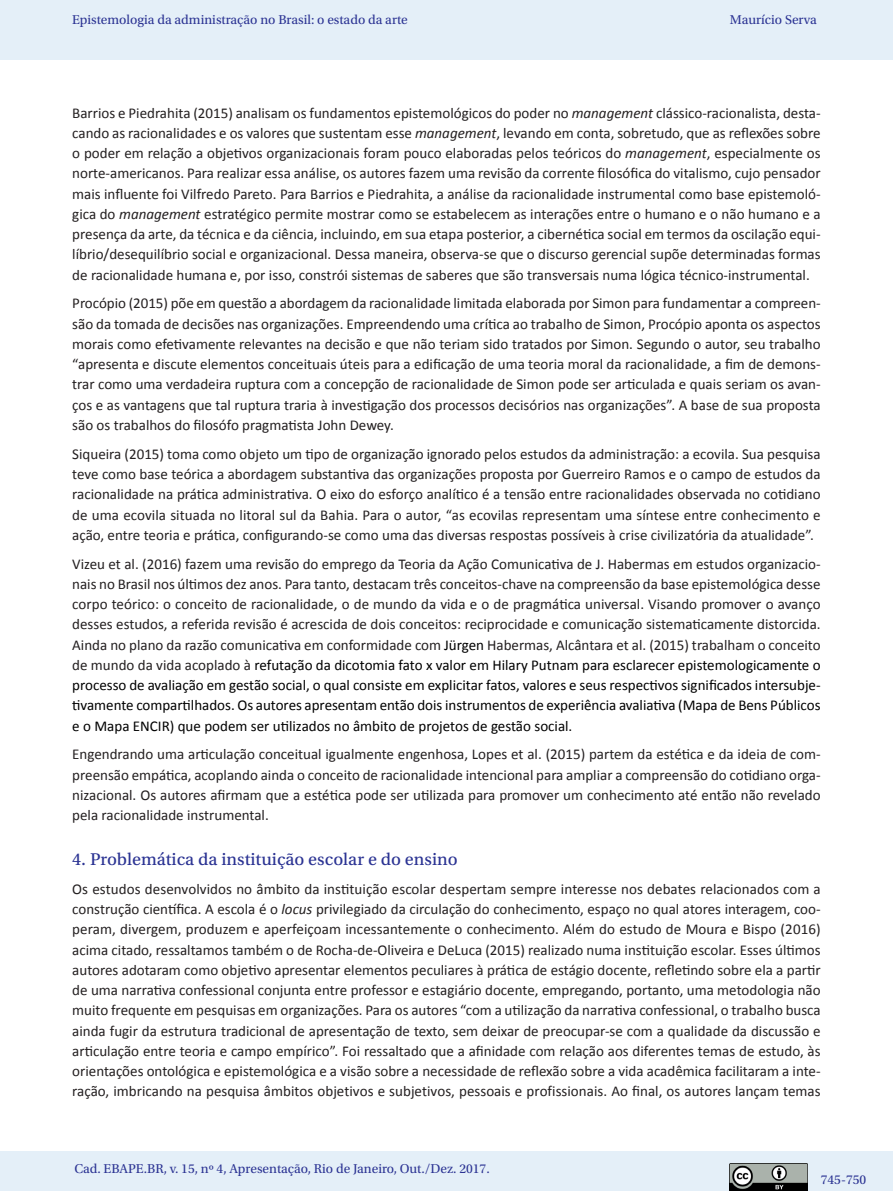
<style>
.page{position:relative;width:893px;height:1191px;background:#fff}
.page>*{position:absolute;margin:0;border:0;box-sizing:border-box;transform-origin:0 0}
._07_2_sub2{font:18px "Utopia Std Capt";color:#2b3393}
._06_0_texto{font:15px/20.2px "Calibri";color:#231f20;text-align:justify}
.t1{font:13.5px "Utopia Std";color:#2b3393}
.s1{font-style:italic}
.s2{color:#000}
</style>
<div class="page">
<div style="left:0;top:1151px;width:893px;height:40px;background:#e4eff8"></div>
<img style="left:730px;top:1163px;width:77px;height:27px">
<div style="left:0;top:0;width:893px;height:60px;background:#e4eff8"></div>
<p class="t1" style="left:72px;top:12px;width:337px">Epistemologia da administração no Brasil: o estado da arte</p>
<p class="t1" style="left:730px;top:12px;width:89px">Maurício Serva</p>
<p class="_06_0_texto" style="left:72px;top:102px;width:750px">Barrios e Piedrahita (2015) analisam os fundamentos epistemológicos do poder no <span class="s1">management</span> clássico-racionalista, desta&shy;cando as racionalidades e os valores que sustentam esse <span class="s1">management</span>, levando em conta, sobretudo, que as reflexões sobre o poder em relação a objetivos organizacionais foram pouco elaboradas pelos teóricos do <span class="s1">management</span>, especialmente os norte-americanos. Para realizar essa análise, os autores fazem uma revisão da corrente filosófica do vitalismo, cujo pensador mais influente foi Vilfredo Pareto. Para Barrios e Piedrahita, a análise da racionalidade instrumental como base epistemoló&shy;gica do <span class="s1">management</span> estratégico permite mostrar como se estabelecem as interações entre o humano e o não humano e a presença da arte, da técnica e da ciência, incluindo, em sua etapa posterior, a cibernética social em termos da oscilação equi&shy;líbrio/desequilíbrio social e organizacional. Dessa maneira, observa-se que o discurso gerencial supõe determinadas formas de racionalidade humana e, por isso, constrói sistemas de saberes que são transversais numa lógica técnico-instrumental.</p>
<p class="_06_0_texto" style="left:72px;top:293px;width:750px">Procópio (2015) põe em questão a abordagem da racionalidade limitada elaborada por Simon para fundamentar a compreen&shy;são da tomada de decisões nas organizações. Empreendendo uma crítica ao trabalho de Simon, Procópio aponta os aspectos morais como efetivamente relevantes na decisão e que não teriam sido tratados por Simon. Segundo o autor, seu trabalho “apresenta e discute elementos conceituais úteis para a edificação de uma teoria moral da racionalidade, a fim de demons&shy;trar como uma verdadeira ruptura com a concepção de racionalidade de Simon pode ser articulada e quais seriam os avan&shy;ços e as vantagens que tal ruptura traria à investigação dos processos decisórios nas organizações”. A base de sua proposta são os trabalhos do filosófo pragmatista John Dewey.</p>
<p class="_06_0_texto" style="left:72px;top:444px;width:750px">Siqueira (2015) toma como objeto um tipo de organização ignorado pelos estudos da administração: a ecovila. Sua pesquisa teve como base teórica a abordagem substantiva das organizações proposta por Guerreiro Ramos e o campo de estudos da racionalidade na prática administrativa. O eixo do esforço analítico é a tensão entre racionalidades observada no cotidiano de uma ecovila situada no litoral sul da Bahia. Para o autor, “as ecovilas representam uma síntese entre conhecimento e ação, entre teoria e prática, configurando-se como uma das diversas respostas possíveis à crise civilizatória da atualidade”.</p>
<p class="_06_0_texto" style="left:72px;top:553px;width:750px">Vizeu et al. (2016) fazem uma revisão do emprego da Teoria da Ação Comunicativa de J. Habermas em estudos organizacio&shy;nais no Brasil nos últimos dez anos. Para tanto, destacam três conceitos-chave na compreensão da base epistemológica desse corpo teórico: o conceito de racionalidade, o de mundo da vida e o de pragmática universal. Visando promover o avanço desses estudos, a referida revisão é acrescida de dois conceitos: reciprocidade e comunicação sistematicamente distorcida.<br>Ainda no plano da razão comunicativa em conformidade com <span class="s2">Jürgen</span> Habermas, Alcântara et al. (2015) trabalham o conceito de mundo da vida acoplado à <span class="s2">refutação da dicotomia fato x valor em Hilary Putnam para esclarecer epistemologicamente o processo de avaliação em gestão social, o qual consiste em explicitar fatos, valores e seus respectivos significados intersubje&shy;tivamente compartilhados. Os autores apresentam então dois instrumentos de experiência avaliativa (Mapa de Bens Públicos e o Mapa ENCIR) que podem ser utilizados no âmbito de projetos de gestão social.</span></p>
<p class="_06_0_texto" style="left:72px;top:744px;width:750px">Engendrando uma articulação conceitual igualmente engenhosa, Lopes et al. (2015) partem da estética e da ideia de com&shy;preensão empática, acoplando ainda o conceito de racionalidade intencional para ampliar a compreensão do cotidiano orga&shy;nizacional. Os autores afirmam que a estética pode ser utilizada para promover um conhecimento até então não revelado pela racionalidade instrumental.</p>
<p class="_07_2_sub2" style="left:72px;top:849px;width:387px">4. Problemática da instituição escolar e do ensino</p>
<p class="_06_0_texto" style="left:72px;top:879px;width:750px">Os estudos desenvolvidos no âmbito da instituição escolar despertam sempre interesse nos debates relacionados com a construção científica. A escola é o <span class="s1">locus</span> privilegiado da circulação do conhecimento, espaço no qual atores interagem, coo&shy;peram, divergem, produzem e aperfeiçoam incessantemente o conhecimento. Além do estudo de Moura e Bispo (2016) acima citado, ressaltamos também o de Rocha-de-Oliveira e DeLuca (2015) realizado numa instituição escolar. Esses últimos autores adotaram como objetivo apresentar elementos peculiares à prática de estágio docente, refletindo sobre ela a partir de uma narrativa confessional conjunta entre professor e estagiário docente, empregando, portanto, uma metodologia não muito frequente em pesquisas em organizações. Para os autores “com a utilização da narrativa confessional, o trabalho busca ainda fugir da estrutura tradicional de apresentação de texto, sem deixar de preocupar-se com a qualidade da discussão e articulação entre teoria e campo empírico”. Foi ressaltado que a afinidade com relação aos diferentes temas de estudo, às orientações ontológica e epistemológica e a visão sobre a necessidade de reflexão sobre a vida acadêmica facilitaram a inte&shy;ração, imbricando na pesquisa âmbitos objetivos e subjetivos, pessoais e profissionais. Ao final, os autores lançam temas</p>
<p class="t1" style="left:74px;top:1161px;width:417px">Cad. EBAPE.BR, v. 15, nº 4, Apresentação, Rio de Janeiro, Out./Dez. 2017.</p>
<p class="t1" style="left:821px;top:1172px;width:47px">745-750</p>
</div>
